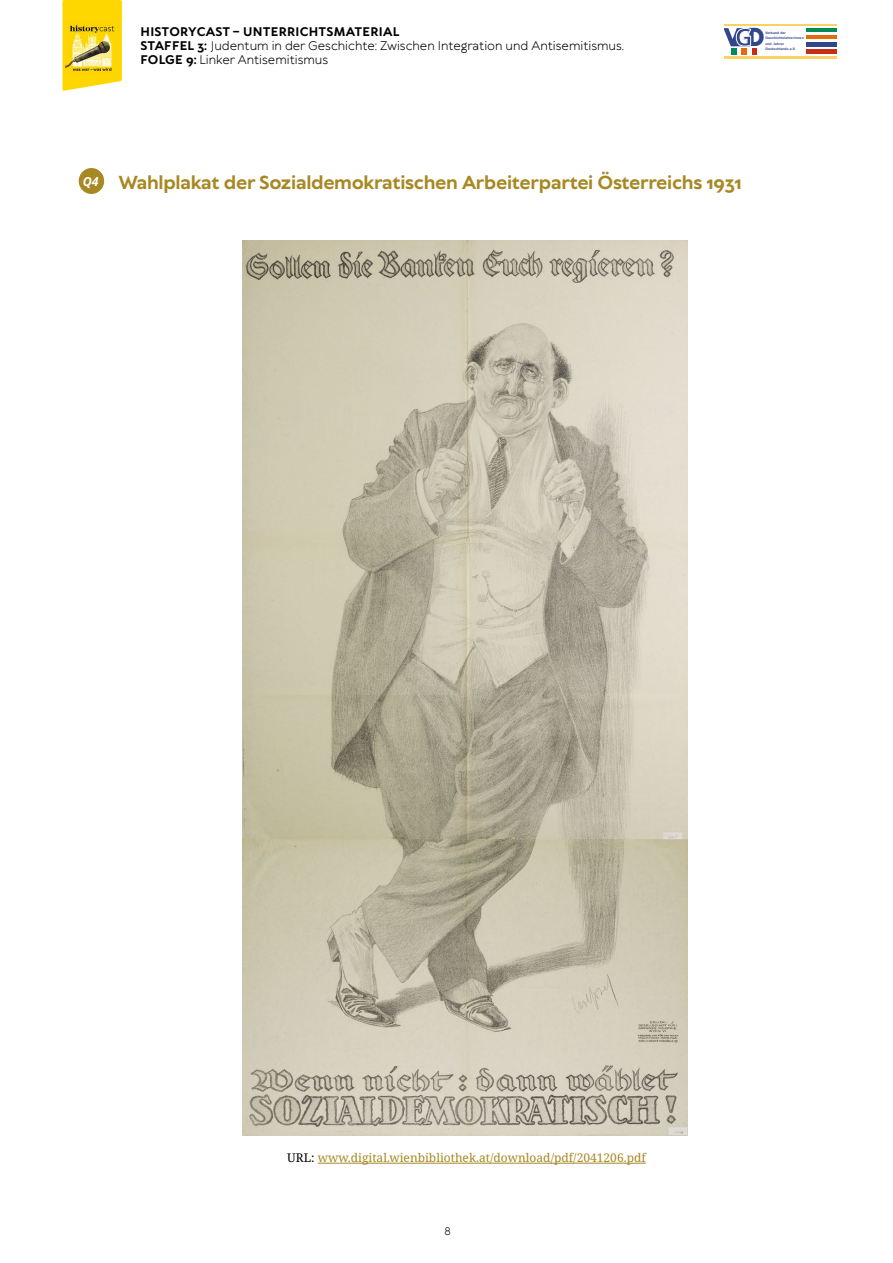
<style>
.page{position:relative;width:893px;height:1263px;background:#fff}
.page>*{position:absolute;margin:0;border:0;box-sizing:border-box;transform-origin:0 0}
.t1{font:700 24.15px "Open Sans";color:#30488b}
.t2{font:700 18px "TT Wellingtons";letter-spacing:-.02em;color:#a78823}
.t3{font:12px/14.4px "TT Wellingtons";color:#000}
.t4{font:12px "Noto Serif";color:#a78823}
.t5{font:10.5px "TT Wellingtons";color:#000}
.t6{font:700 3.45px/5.4px "Helvetica Neue";letter-spacing:.025em;color:#30488b}
.s1{font-weight:700}
.s2{font-family:"Futura"}
.s3{color:#000}
</style>
<div class="page">
<svg style="left:62px;top:0;width:60px;height:91px;background:#fedc21"></svg>
<img style="left:66px;top:22px;width:53px;height:52px">
<img style="left:806px;top:28px;width:31px;height:4px">
<img style="left:806px;top:35px;width:31px;height:4px">
<img style="left:806px;top:43px;width:31px;height:3px">
<img style="left:806px;top:50px;width:31px;height:3px">
<img style="left:725px;top:24px;width:112px;height:1px">
<img style="left:725px;top:57px;width:112px;height:1px">
<svg style="left:725px;top:28px;width:32px;height:27px"></svg>
<hr style="left:318px;top:1163px;width:328px;height:1px;background:#a78823">
<div style="left:79px;top:168px;width:25px;height:26px;background:#a78823;border-radius:50%"></div>
<img style="left:243px;top:240px;width:444px;height:895px">
<p class="t3" style="left:141px;top:24px;width:485px"><span class="s1">HISTORYCAST – UNTERRICHTSMATERIAL<br>STAFFEL 3:</span> Judentum in der Geschichte: Zwischen Integration und Antisemitismus.<br><span class="s1">FOLGE 9:</span> Linker Antisemitismus</p>
<h1 class="t1" style="left:735px;top:20px;width:31px">G<span class="s2">D</span></h1>
<p class="t6" style="left:765px;top:30px;width:40px">Verband der<br>Geschichtslehrerinnen und -lehrer<br>Deutschlands e.V.</p>
<h2 class="t2" style="left:83px;top:171px;width:661px"><sup>Q4</sup> Wahlplakat der Sozialdemokratischen Arbeiterpartei Österreichs 1931</h2>
<p class="t4" style="left:287px;top:1149px;width:360px"><span class="s3">URL:</span> www.digital.wienbibliothek.at/download/pdf/2041206.pdf</p>
<p class="t5" style="left:445px;top:1224px;width:8px">8</p>
</div>
